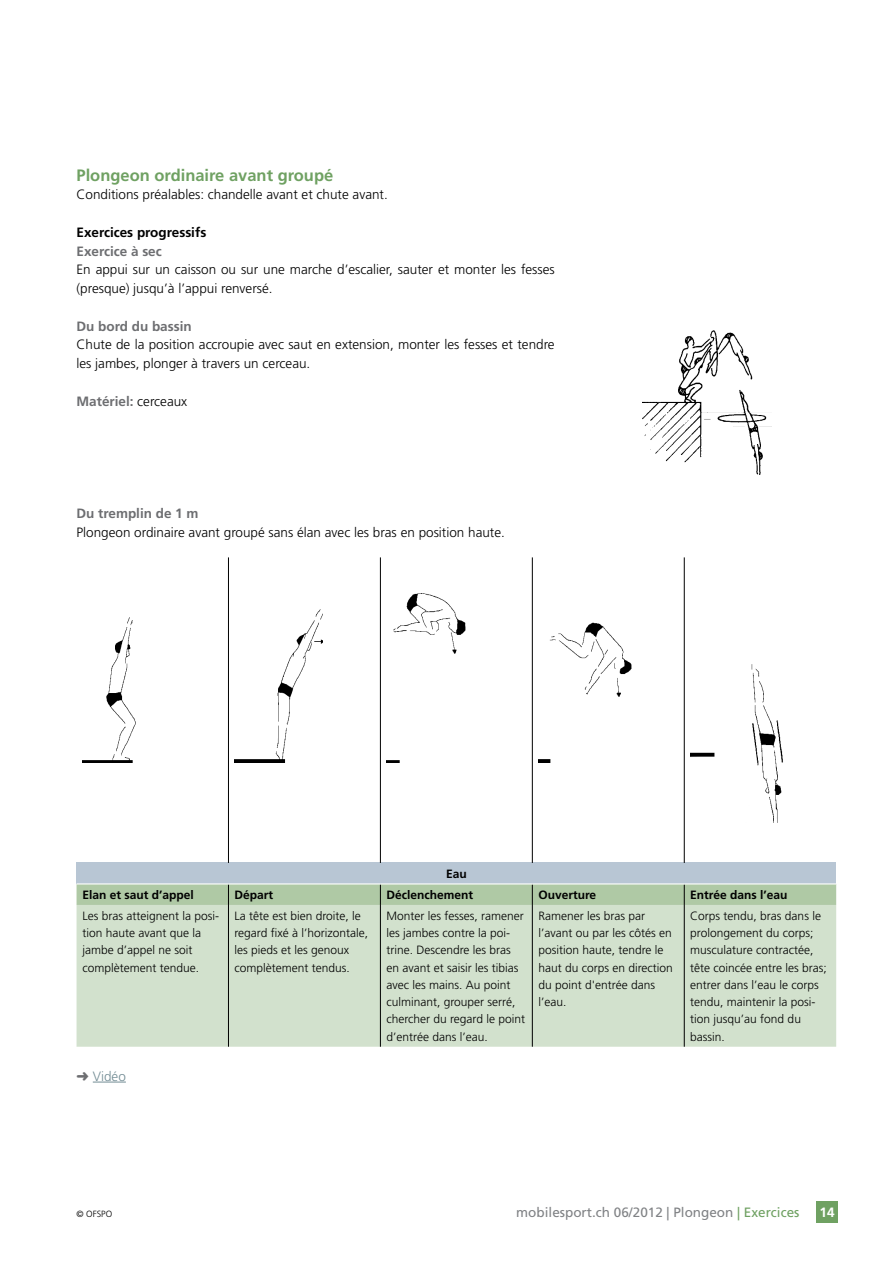
<style>
.page{position:relative;width:893px;height:1263px;background:#fff}
.page>*{position:absolute;margin:0;border:0;box-sizing:border-box;transform-origin:0 0}
._3_Titel_gruen{font:700 16.5px "Frutiger LT";color:#6fa162}
.Gundtext_f{font:300 13.5px/18.8px "Frutiger LT";color:#000}
.Gundtext_f-2{font:700 13.5px "Frutiger LT";color:#6d6e71}
.t1{font:13.5px "Frutiger LT";color:#808285}
.Lead{font:700 13.5px "Frutiger LT";color:#000}
.Gundtext_d{font:300 13.5px "Frutiger LT";color:#728c94}
.t2{font:700 13.5px "Frutiger LT";color:#fff}
.Tabelle_f{font:300 12px/17.2px "Frutiger LT";color:#000}
.Tabelle_d{font:700 12px "Frutiger LT";color:#000}
.Tabellensatz_deutsch{font:700 12px "Frutiger LT";color:#000}
.t3{font:300 9px "Frutiger LT";color:#000}
.s1{font-weight:300;color:#000}
.s2{color:#6d6e71}
.s3{color:#6fa162}
</style>
<div class="page">
<div style="left:816px;top:1201px;width:22px;height:21px;background:#6fa162"></div>
<img style="left:642px;top:331px;width:129px;height:144px">
<hr style="left:93px;top:1082px;width:33px;height:1px;background:#728c94">
<div style="left:77px;top:863px;width:759px;height:21px;background:#b8c6d4"></div>
<div style="left:77px;top:905px;width:759px;height:142px;background:#d2e1cd"></div>
<hr style="left:228px;top:557px;width:1px;height:306px;background:#000">
<hr style="left:380px;top:557px;width:1px;height:306px;background:#000">
<hr style="left:532px;top:557px;width:1px;height:306px;background:#000">
<hr style="left:684px;top:557px;width:1px;height:306px;background:#000">
<div style="left:77px;top:884px;width:759px;height:21px;background:#afc9a5"></div>
<hr style="left:228px;top:905px;width:1px;height:142px;background:#000">
<hr style="left:380px;top:905px;width:1px;height:142px;background:#000">
<hr style="left:532px;top:905px;width:1px;height:142px;background:#000">
<hr style="left:684px;top:905px;width:1px;height:142px;background:#000">
<hr style="left:77px;top:883px;width:151px;height:1px;background:#fff">
<hr style="left:228px;top:883px;width:152px;height:1px;background:#fff">
<hr style="left:380px;top:883px;width:152px;height:1px;background:#fff">
<hr style="left:532px;top:883px;width:152px;height:1px;background:#fff">
<hr style="left:684px;top:883px;width:152px;height:1px;background:#fff">
<img style="left:83px;top:617px;width:53px;height:145px">
<img style="left:234px;top:609px;width:89px;height:153px">
<img style="left:386px;top:593px;width:79px;height:169px">
<img style="left:538px;top:622px;width:93px;height:140px">
<img style="left:690px;top:664px;width:93px;height:158px">
<p class="_3_Titel_gruen" style="left:77px;top:165px;width:258px">Plongeon ordinaire avant groupé</p>
<p class="Gundtext_f" style="left:77px;top:185px;width:313px">Conditions préalables: chandelle avant et chute avant.</p>
<p class="Lead" style="left:77px;top:224px;width:131px">Exercices progressifs</p>
<p class="Gundtext_f-2" style="left:77px;top:243px;width:87px">Exercice à sec</p>
<p class="Gundtext_f" style="left:77px;top:260px;width:480px">En appui sur un caisson ou sur une marche d’escalier, sauter et monter les fesses (presque) jusqu’à l’appui renversé.</p>
<p class="Gundtext_f-2" style="left:77px;top:318px;width:117px">Du bord du bassin</p>
<p class="Gundtext_f" style="left:77px;top:335px;width:480px">Chute de la position accroupie avec saut en extension, monter les fesses et tendre les jambes, plonger à travers un cerceau.</p>
<p class="Gundtext_f-2" style="left:77px;top:393px;width:112px">Matériel: <span class="s1">cerceaux</span></p>
<p class="Gundtext_f-2" style="left:77px;top:505px;width:124px">Du tremplin de 1 m</p>
<p class="Gundtext_f" style="left:77px;top:523px;width:430px">Plongeon ordinaire avant groupé sans élan avec les bras en position haute.</p>
<p class="Tabellensatz_deutsch" style="left:446px;top:867px;width:22px">Eau</p>
<p class="Tabelle_d" style="left:83px;top:888px;width:113px">Elan et saut d’appel</p>
<p class="Tabellensatz_deutsch" style="left:234px;top:888px;width:40px">Départ</p>
<p class="Tabellensatz_deutsch" style="left:386px;top:888px;width:88px">Déclenchement</p>
<p class="Tabellensatz_deutsch" style="left:538px;top:888px;width:59px">Ouverture</p>
<p class="Tabelle_d" style="left:690px;top:888px;width:99px">Entrée dans l’eau</p>
<p class="Tabelle_f" style="left:83px;top:907px;width:138px">Les bras atteignent la posi&shy;tion haute avant que la jambe d’appel ne soit complètement tendue.</p>
<p class="Tabelle_f" style="left:234px;top:907px;width:135px">La tête est bien droite, le regard fixé à l’horizontale, les pieds et les genoux complètement tendus.</p>
<p class="Tabelle_f" style="left:386px;top:907px;width:140px">Monter les fesses, ramener les jambes contre la poi&shy;trine. Descendre les bras en avant et saisir les tibias avec les mains. Au point culminant, grouper serré, chercher du regard le point d’entrée dans l’eau.</p>
<p class="Tabelle_f" style="left:538px;top:907px;width:136px">Ramener les bras par l’avant ou par les côtés en position haute, tendre le haut du corps en direction du point d'entrée dans l’eau.</p>
<p class="Tabelle_f" style="left:690px;top:907px;width:138px">Corps tendu, bras dans le prolongement du corps; musculature contractée, tête coincée entre les bras; entrer dans l’eau le corps tendu, maintenir la posi&shy;tion jusqu’au fond du bassin.</p>
<p class="Gundtext_d" style="left:77px;top:1068px;width:51px"><span class="s2">➜</span> Vidéo</p>
<p class="t3" style="left:77px;top:1209px;width:37px">© OFSPO</p>
<p class="t1" style="left:516px;top:1204px;width:285px">mobilesport.ch 06/2012 | Plongeon <span class="s3">| Exercices</span></p>
<p class="t2" style="left:820px;top:1204px;width:17px">14</p>
</div>
